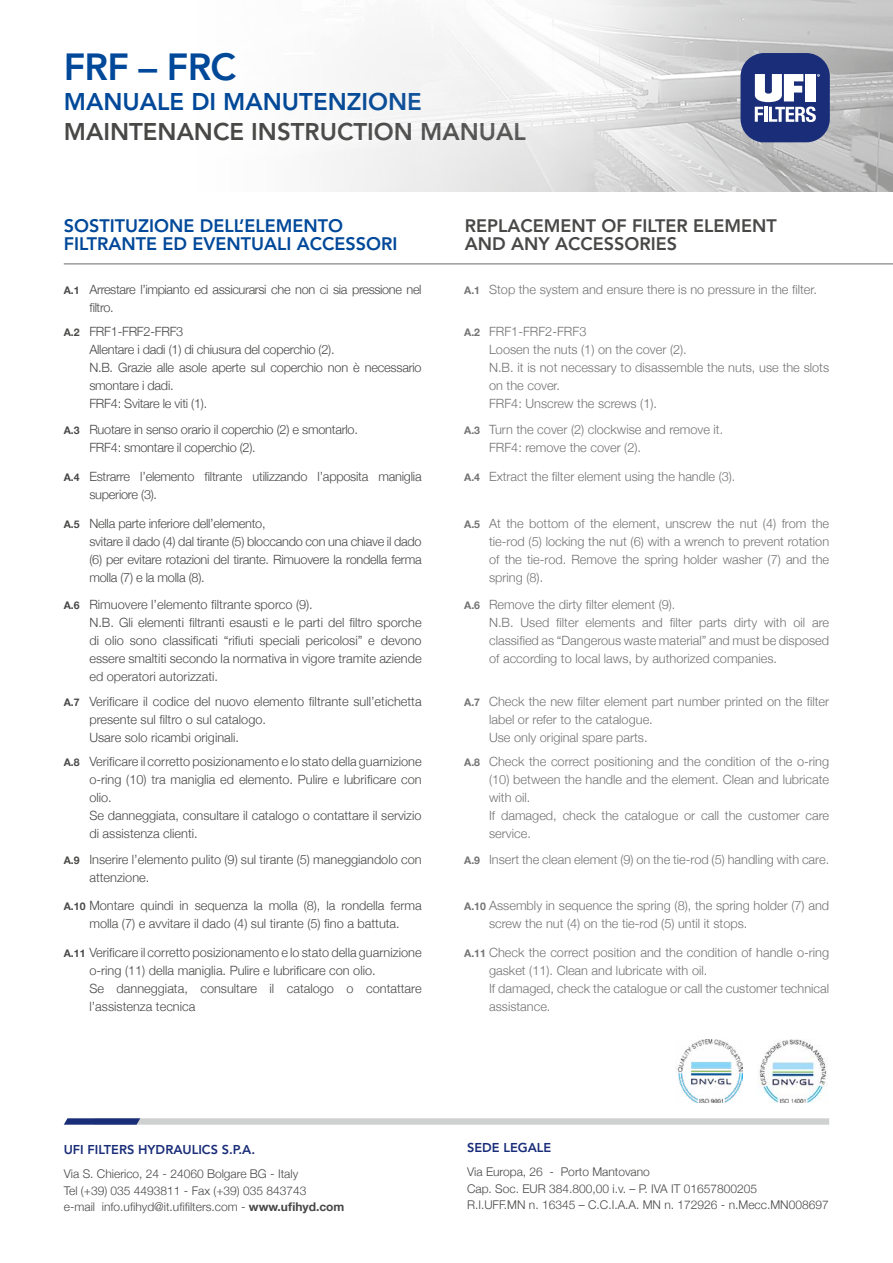
<style>
.page{position:relative;width:893px;height:1263px;background:#fff}
.page>*{position:absolute;margin:0;border:0;box-sizing:border-box;transform-origin:0 0}
.t1{font:800 37.5px "Avenir LT Std";letter-spacing:-.02em;color:#004899}
.t2{font:800 24px "Avenir LT Std";color:#484847}
.t3{font:800 24px "Avenir LT Std";color:#004899}
.t4{font:800 18px/18px "Avenir LT Std";color:#004899}
.t5{font:800 18px/18px "Avenir LT Std";color:#484847}
.t6{font:300 12.75px/18px "Helvetica Neue";color:#737373}
.t7{font:300 12.75px/18px "Helvetica Neue";color:#484847}
.t8{font:300 12.75px/18px "Helvetica Neue";letter-spacing:-.02em;color:#484847}
.t9{font:300 12.75px/18px "Helvetica Neue";letter-spacing:-.03em;color:#484847}
.t10{font:800 12.75px "Avenir LT Std";color:#1a2d79}
.t11{font:300 12px/16.5px "Helvetica Neue";color:#484847}
.s1{font-weight:700;font-size:10.5px}
.s2{font-weight:700}
</style>
<div class="page">
<hr style="left:64px;top:263px;width:829px;height:2px;background:#9c9c9d">
<img style="left:331px;top:0;width:562px;height:191px">
<img style="left:676px;top:1040px;width:66px;height:62px">
<img style="left:758px;top:1039px;width:70px;height:63px">
<div style="left:740px;top:53px;width:90px;height:89px;background:#1a2d79;border-radius:23px"></div>
<svg style="left:755px;top:74px;width:65px;height:48px"></svg>
<svg style="left:64px;top:1118px;width:765px;height:7px;background:#c3c5cc"></svg>
<h1 class="t1" style="left:64px;top:44px;width:174px">FRF – FRC</h1>
<h2 class="t3" style="left:64px;top:87px;width:360px">MANUALE DI MANUTENZIONE</h2>
<h2 class="t2" style="left:64px;top:117px;width:464px">MAINTENANCE INSTRUCTION MANUAL</h2>
<h3 class="t4" style="left:64px;top:217px;width:335px">SOSTITUZIONE DELL’ELEMENTO<br>FILTRANTE ED EVENTUALI ACCESSORI</h3>
<h3 class="t5" style="left:465px;top:217px;width:313px">REPLACEMENT OF FILTER ELEMENT<br>AND ANY ACCESSORIES</h3>
<p class="t9" style="left:89px;top:279px;width:334px;text-indent:-26px"><span class="s1">A</span><span class="s1">.1</span> Arrestare l’impianto ed assicurarsi che non ci sia pressione nel filtro.</p>
<p class="t6" style="left:464px;top:279px;width:354px"><span class="s1">A</span><span class="s1">.1</span> Stop the system and ensure there is no pressure in the filter.</p>
<p class="t8" style="left:89px;top:322px;width:334px;text-indent:-26px"><span class="s1">A.2</span> FRF1-FRF2-FRF3<br>Allentare i dadi (1) di chiusura del coperchio (2).<br>N.B. Grazie alle asole aperte sul coperchio non è necessario smontare i dadi.<br>FRF4: Svitare le viti (1).</p>
<p class="t6" style="left:489px;top:322px;width:342px;text-indent:-25px"><span class="s1">A.2</span> FRF1-FRF2-FRF3<br>Loosen the nuts (1) on the cover (2).<br>N.B. it is not necessary to disassemble the nuts, use the slots on the cover.<br>FRF4: Unscrew the screws (1).</p>
<p class="t8" style="left:89px;top:420px;width:270px;text-indent:-26px"><span class="s1">A.3</span> Ruotare in senso orario il coperchio (2) e smontarlo.<br>FRF4: smontare il coperchio (2).</p>
<p class="t6" style="left:489px;top:420px;width:236px;text-indent:-25px"><span class="s1">A.3</span> Turn the cover (2) clockwise and remove it.<br>FRF4: remove the cover (2).</p>
<p class="t8" style="left:89px;top:466px;width:334px;text-indent:-26px"><span class="s1">A.4</span> Estrarre l’elemento filtrante utilizzando l’apposita maniglia superiore (3).</p>
<p class="t6" style="left:464px;top:466px;width:273px"><span class="s1">A.4</span> Extract the filter element using the handle (3).</p>
<p class="t8" style="left:89px;top:513px;width:334px;text-indent:-26px"><span class="s1">A.5</span> Nella parte inferiore dell’elemento,<br>svitare il dado (4) dal tirante (5) bloccando con una chiave il dado (6) per evitare rotazioni del tirante. Rimuovere la rondella ferma molla (7) e la molla (8).</p>
<p class="t6" style="left:489px;top:513px;width:342px;text-align:justify;text-indent:-25px"><span class="s1">A.5</span> At the bottom of the element, unscrew the nut (4) from the tie-rod (5) locking the nut (6) with a wrench to prevent rotation of the tie-rod. Remove the spring holder washer (7) and the spring (8).</p>
<p class="t7" style="left:89px;top:594px;width:334px;text-indent:-26px"><span class="s1">A.6</span> Rimuovere l’elemento filtrante sporco (9).<br>N.B. Gli elementi filtranti esausti e le parti del filtro sporche di olio sono classificati “rifiuti speciali pericolosi” e devono essere smaltiti secondo la normativa in vigore tramite aziende ed operatori autorizzati.</p>
<p class="t6" style="left:489px;top:594px;width:342px;text-indent:-25px"><span class="s1">A.6</span> Remove the dirty filter element (9).<br>N.B. Used filter elements and filter parts dirty with oil are classified as “Dangerous waste material” and must be disposed of according to local laws, by authorized companies.</p>
<p class="t7" style="left:89px;top:692px;width:334px;text-indent:-26px"><span class="s1">A.7</span> Verificare il codice del nuovo elemento filtrante sull’etichetta presente sul filtro o sul catalogo.<br>Usare solo ricambi originali.</p>
<p class="t6" style="left:489px;top:692px;width:342px;text-indent:-25px"><span class="s1">A.7</span> Check the new filter element part number printed on the filter label or refer to the catalogue.<br>Use only original spare parts.</p>
<p class="t7" style="left:89px;top:751px;width:334px;text-indent:-26px"><span class="s1">A.8</span> Verificare il corretto posizionamento e lo stato della guarnizione o-ring (10) tra maniglia ed elemento. Pulire e lubrificare con olio.<br>Se danneggiata, consultare il catalogo o contattare il servizio di assistenza clienti.</p>
<p class="t6" style="left:489px;top:751px;width:342px;text-indent:-25px"><span class="s1">A.8</span> Check the correct positioning and the condition of the o-ring (10) between the handle and the element. Clean and lubricate with oil.<br>If damaged, check the catalogue or call the customer care service.</p>
<p class="t7" style="left:89px;top:849px;width:334px;text-indent:-26px"><span class="s1">A.9</span> Inserire l’elemento pulito (9) sul tirante (5) maneggiandolo con attenzione.</p>
<p class="t6" style="left:464px;top:849px;width:367px"><span class="s1">A.9</span> Insert the clean element (9) on the tie-rod (5) handling with care.</p>
<p class="t7" style="left:64px;top:896px;width:359px;text-align:center"><span class="s1">A.10</span> Montare quindi in sequenza la molla (8), la rondella ferma molla (7) e avvitare il dado (4) sul tirante (5) fino a battuta.</p>
<p class="t6" style="left:489px;top:896px;width:342px;text-indent:-25px"><span class="s1">A.10</span> Assembly in sequence the spring (8), the spring holder (7) and screw the nut (4) on the tie-rod (5) until it stops.</p>
<p class="t7" style="left:89px;top:943px;width:334px;text-indent:-26px"><span class="s1">A.11</span> Verificare il corretto posizionamento e lo stato della guarnizione o-ring (11) della maniglia. Pulire e lubrificare con olio.<br>Se danneggiata, consultare il catalogo o contattare l’assistenza tecnica</p>
<p class="t6" style="left:489px;top:943px;width:342px;text-indent:-25px"><span class="s1">A.11</span> Check the correct position and the condition of handle o-ring gasket (11). Clean and lubricate with oil.<br>If damaged, check the catalogue or call the customer technical assistance.</p>
<p class="t10" style="left:64px;top:1142px;width:193px">UFI FILTERS HYDRAULICS S.P.A.</p>
<p class="t11" style="left:64px;top:1165px;width:282px">Via S. Chierico, 24 - 24060 Bolgare BG - Italy<br>Tel (+39) 035 4493811 - Fax (+39) 035 843743<br>e-mail info.ufihyd@it.ufifilters.com - <span class="s2">www.ufihyd.com</span></p>
<p class="t10" style="left:467px;top:1140px;width:86px">SEDE LEGALE</p>
<p class="t11" style="left:467px;top:1163px;width:363px">Via Europa, 26 - Porto Mantovano<br>Cap. Soc. EUR 384.800,00 i.v. – P. IVA IT 01657800205<br>R.I.UFF.MN n. 16345 – C.C.I.A.A. MN n. 172926 - n.Mecc.MN008697</p>
</div>
